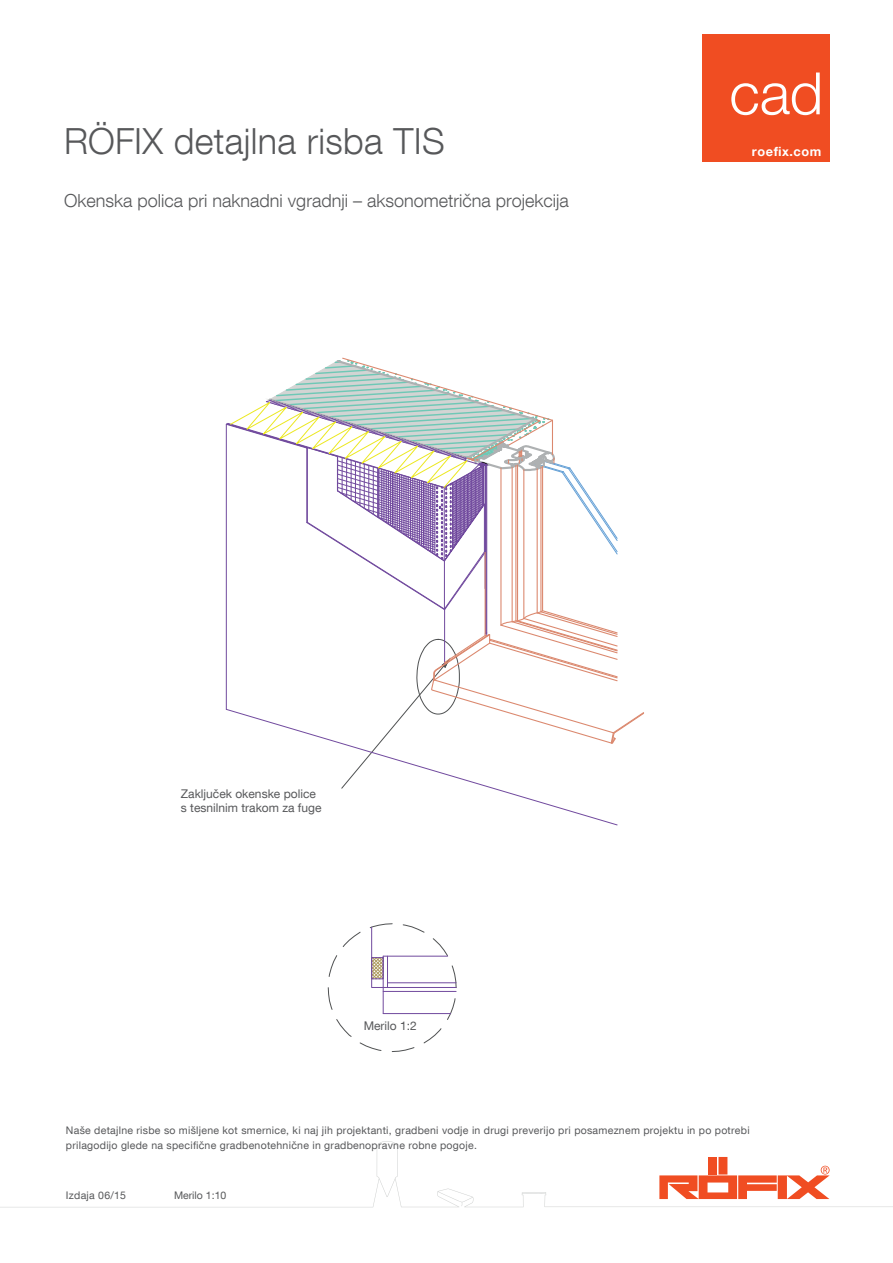
<style>
.page{position:relative;width:893px;height:1263px;background:#fff}
.page>*{position:absolute;margin:0;border:0;box-sizing:border-box;transform-origin:0 0}
.t1{font:300 58.5px "Helvetica Neue LT Com";color:#fff}
.t2{font:300 36px "Helvetica Neue LT Com";letter-spacing:.01em;color:#57585a}
.t3{font:300 18px "Helvetica Neue LT Com";color:#57585a}
.t4{font:700 12.75px "Helvetica Neue LT Com";letter-spacing:.045em;color:#fff}
.t5{font:12px/14.4px "Helvetica Neue LT Com";color:#57585a}
.t6{font:10.5px/15px "Helvetica Neue LT Com";letter-spacing:.025em;color:#57585a}
.t7{font:10.5px "Helvetica Neue LT Com";color:#57585a}
</style>
<div class="page">
<svg style="left:342px;top:931px;width:19px;height:16px"></svg>
<svg style="left:328px;top:955px;width:10px;height:22px"></svg>
<svg style="left:327px;top:987px;width:6px;height:23px"></svg>
<svg style="left:336px;top:1019px;width:16px;height:18px"></svg>
<svg style="left:359px;top:1042px;width:23px;height:9px"></svg>
<svg style="left:391px;top:1047px;width:24px;height:5px"></svg>
<svg style="left:423px;top:1028px;width:19px;height:16px"></svg>
<svg style="left:446px;top:998px;width:10px;height:22px"></svg>
<svg style="left:494px;top:789px;width:123px;height:37px"></svg>
<hr style="left:383px;top:1013px;width:67px;height:1px;background:#714a9e">
<hr style="left:383px;top:991px;width:73px;height:1px;background:#714a9e">
<svg style="left:369px;top:923px;width:88px;height:65px"></svg>
<div style="left:371px;top:957px;width:12px;height:22px;border:1px solid #714a9e"></div>
<hr style="left:383px;top:956px;width:1px;height:58px;background:#714a9e">
<hr style="left:387px;top:956px;width:1px;height:31px;background:#714a9e">
<hr style="left:383px;top:956px;width:64px;height:1px;background:#714a9e">
<svg style="left:226px;top:357px;width:418px;height:432px"></svg>
<svg style="left:372px;top:1141px;width:520px;height:66px"></svg>
<div style="left:718px;top:1157px;width:9px;height:18px;background:#f04d22"></div>
<div style="left:708px;top:1157px;width:9px;height:18px;background:#f04d22"></div>
<svg style="left:659px;top:1166px;width:170px;height:33px"></svg>
<div style="left:702px;top:34px;width:127px;height:128px;background:#f04d22"></div>
<h2 class="t2" style="left:64px;top:119px;width:382px">RÖFIX detajlna risba TIS</h2>
<h3 class="t3" style="left:64px;top:190px;width:506px">Okenska polica pri naknadni vgradnji – aksonometrična projekcija</h3>
<h1 class="t1" style="left:729px;top:58px;width:95px">cad</h1>
<p class="t4" style="left:751px;top:144px;width:71px">roefix.com</p>
<p class="t5" style="left:181px;top:786px;width:142px">Zaključek okenske police s tesnilnim trakom za fuge</p>
<p class="t5" style="left:364px;top:1018px;width:55px">Merilo 1:2</p>
<p class="t6" style="left:66px;top:1122px;width:685px">Naše detajlne risbe so mišljene kot smernice, ki naj jih projektanti, gradbeni vodje in drugi preverijo pri posameznem projektu in po potrebi prilagodijo glede na specifične gradbenotehnične in gradbenopravne robne pogoje.</p>
<p class="t6" style="left:66px;top:1187px;width:62px">Izdaja 06/15</p>
<p class="t7" style="left:174px;top:1189px;width:54px">Merilo 1:10</p>
</div>
